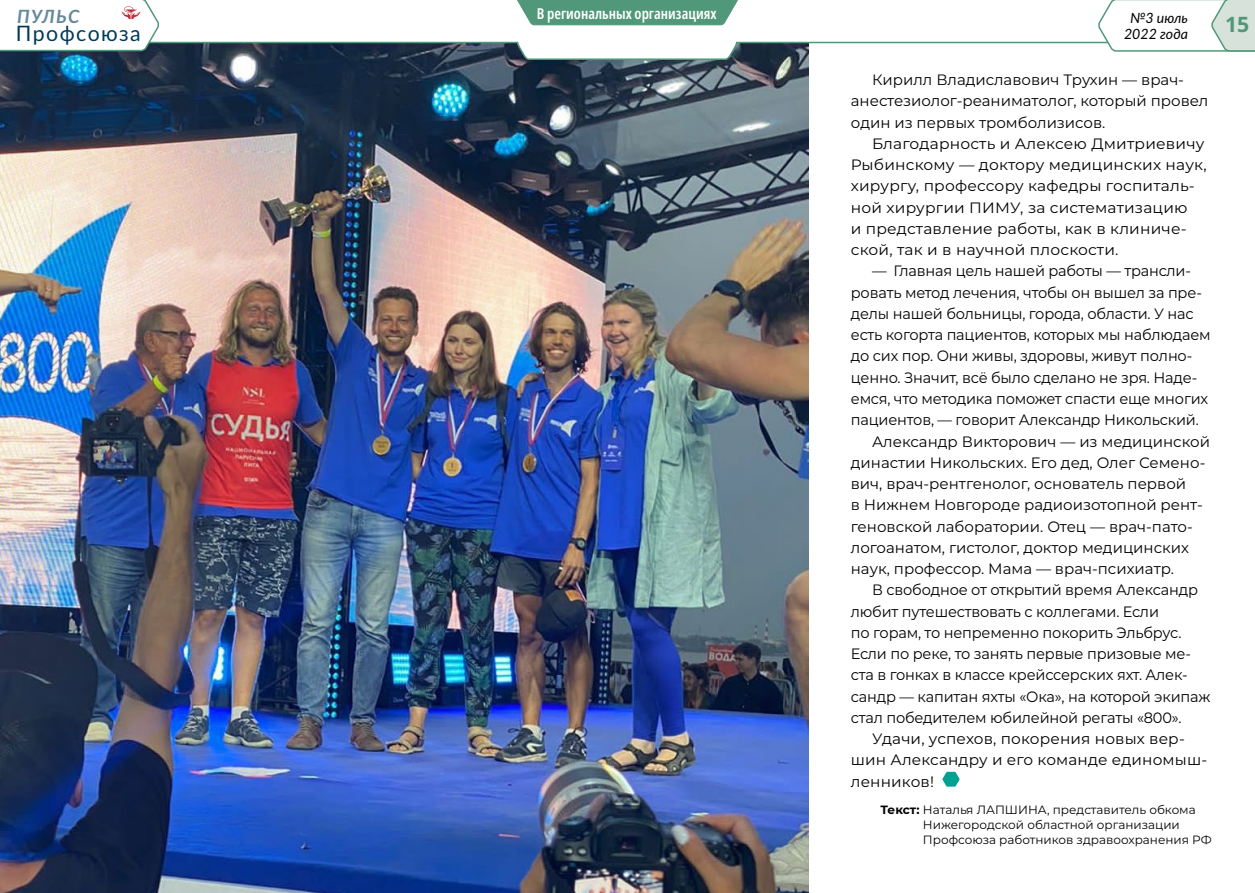
<style>
.page{position:relative;width:1255px;height:893px;background:#fff}
.page>*{position:absolute;margin:0;border:0;box-sizing:border-box;transform-origin:0 0}
.t1{font:21.3px "Lato";letter-spacing:.07em;color:#003b59}
.t2{font:700 21.3px "Noto Sans";color:#509879}
.t3{font:italic 700 18.3px "Lato";letter-spacing:.07em;color:#66899b}
.t4{font:15px/21.3px "Montserrat";letter-spacing:-.01em;color:#000}
.t5{font:15px/21.3px "Montserrat";letter-spacing:.01em;color:#000}
.t6{font:600 extra-condensed 15px "Noto Sans";color:#fff}
.t7{font:italic 14.1px/15.3px "Lato";color:#000;text-align:center}
.t8{font:12px/15px "Montserrat";color:#000}
.s1{font-weight:700}
</style>
<div class="page">
<svg style="left:942px;top:772px;width:17px;height:15px"></svg>
<img style="left:0;top:61px;width:808px;height:832px">
<svg style="left:0;top:41px;width:1096px;height:20px"></svg>
<svg style="left:1096px;top:0;width:158px;height:52px"></svg>
<svg style="left:517px;top:0;width:221px;height:26px;background:#60a185"></svg>
<svg style="left:0;top:0;width:161px;height:52px"></svg>
<p class="t3" style="left:17px;top:3px;width:64px">ПУЛЬС</p>
<h1 class="t1" style="left:16px;top:18px;width:126px">Профсоюза</h1>
<p class="t6" style="left:537px;top:3px;width:181px">В региональных организациях</p>
<p class="t7" style="left:1123px;top:10px;width:65px">№3 июль<br>2022 года</p>
<h1 class="t2" style="left:1225px;top:9px;width:26px">15</h1>
<p class="t4" style="left:850px;top:69px;width:359px;text-indent:21px">Кирилл Владиславович Трухин — врач&shy;анестезиолог--реаниматолог, который провел один из первых тромболизисов.</p>
<p class="t5" style="left:850px;top:132px;width:357px;text-indent:21px">Благодарность и Алексею Дмитриевичу Рыбинскому — доктору медицинских наук, хирургу, профессору кафедры госпиталь&shy;ной хирургии ПИМУ, за систематизацию<br>и представление работы, как в клиниче&shy;ской, так и в научной плоскости.</p>
<p class="t4" style="left:872px;top:260px;width:320px">— Главная цель нашей работы — трансли-</p>
<p class="t4" style="left:850px;top:281px;width:352px">ровать метод лечения, чтобы он вышел за пре-</p>
<p class="t4" style="left:850px;top:302px;width:344px">делы нашей больницы, города, области. У нас</p>
<p class="t4" style="left:850px;top:324px;width:361px">есть когорта пациентов, которых мы наблюдаем</p>
<p class="t4" style="left:850px;top:345px;width:343px">до сих пор. Они живы, здоровы, живут полно-</p>
<p class="t4" style="left:850px;top:366px;width:348px">ценно. Значит, всё было сделано не зря. Наде-</p>
<p class="t4" style="left:850px;top:387px;width:359px">емся, что методика поможет спасти еще многих</p>
<p class="t4" style="left:850px;top:409px;width:349px">пациентов, — говорит Александр Никольский.</p>
<p class="t4" style="left:872px;top:430px;width:339px">Александр Викторович — из медицинской</p>
<p class="t4" style="left:850px;top:451px;width:356px">династии Никольских. Его дед, Олег Семено-</p>
<p class="t4" style="left:850px;top:472px;width:337px">вич, врач-рентгенолог, основатель первой</p>
<p class="t4" style="left:850px;top:494px;width:353px">в Нижнем Новгороде радиоизотопной рент-</p>
<p class="t4" style="left:850px;top:515px;width:343px">геновской лаборатории. Отец — врач-пато-</p>
<p class="t4" style="left:850px;top:536px;width:340px">логоанатом, гистолог, доктор медицинских</p>
<p class="t4" style="left:850px;top:557px;width:325px">наук, профессор. Мама — врач-психиатр.</p>
<p class="t4" style="left:872px;top:579px;width:327px">В свободное от открытий время Александр</p>
<p class="t4" style="left:850px;top:600px;width:310px">любит путешествовать с коллегами. Если</p>
<p class="t4" style="left:850px;top:621px;width:332px">по горам, то непременно покорить Эльбрус.</p>
<p class="t4" style="left:850px;top:643px;width:342px">Если по реке, то занять первые призовые ме-</p>
<p class="t4" style="left:850px;top:664px;width:338px">ста в гонках в классе крейссерских яхт. Алек-</p>
<p class="t4" style="left:850px;top:685px;width:361px">сандр — капитан яхты «Ока», на которой экипаж</p>
<p class="t4" style="left:850px;top:706px;width:332px">стал победителем юбилейной регаты «800».</p>
<p class="t5" style="left:872px;top:728px;width:314px">Удачи, успехов, покорения новых вер-</p>
<p class="t5" style="left:850px;top:749px;width:358px">шин Александру и его команде единомыш-</p>
<p class="t5" style="left:850px;top:770px;width:85px">ленников!</p>
<p class="t8" style="left:922px;top:802px;width:290px;text-indent:-42px"><span class="s1">Текст:</span> Наталья ЛАПШИНА, представитель обкома<br>Нижегородской областной организации<br>Профсоюза работников здравоохранения РФ</p>
</div>
